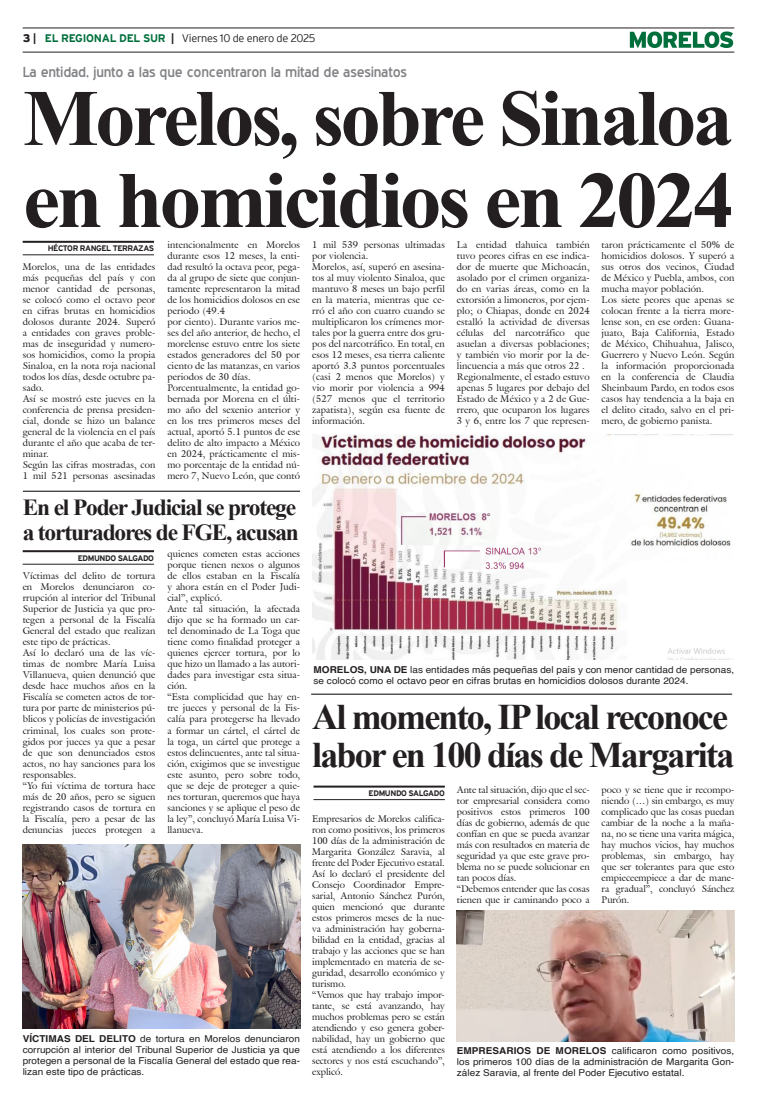
<style>
.page{position:relative;width:757px;height:1106px;background:#fff}
.page>*{position:absolute;margin:0;border:0;box-sizing:border-box;transform-origin:0 0}
.Cabeza_01{font:700 80px "Times New Roman";letter-spacing:-.04em;color:#231f20}
.Cabeza_01-2{font:700 80px "Times New Roman";letter-spacing:-.04em;color:#231f20;scale:1.04 1}
.Cabeza_03{font:700 36px "Times New Roman";letter-spacing:-.05em;color:#231f20}
.Cabeza_03-2{font:700 23px "Times New Roman";letter-spacing:-.05em;color:#231f20}
.Balazo_01{font:14px "Blue Highway";letter-spacing:-.015em;color:#808285;scale:1.05 1}
.t1{font:300 11px "Interstate";letter-spacing:-.025em;color:#231f20}
.t2{font:9.5px/11px "Galliard IT Cby BT";letter-spacing:.01em;color:#231f20;text-align:justify}
.Pie_de_foto{font:9.5px/11px "Helvetica";letter-spacing:.005em;color:#231f20;text-align:justify;scale:1.05 1}
.t3{font:700 8px "Interstate";letter-spacing:-.05em;color:#231f20}
.s1{font-weight:900}
.s2{font-weight:700}
.s3{font-weight:700;color:#006f3c}
</style>
<div class="page">
<hr style="left:23px;top:28px;width:711px;height:1px;background:#231f20">
<hr style="left:23px;top:52px;width:711px;height:1px;background:#231f20">
<svg style="left:630px;top:31px;width:103px;height:17px"></svg>
<hr style="left:23px;top:241px;width:131px;height:2px;background:#231f20">
<hr style="left:23px;top:254px;width:131px;height:1px;background:#231f20">
<hr style="left:23px;top:550px;width:131px;height:2px;background:#231f20">
<hr style="left:23px;top:564px;width:131px;height:1px;background:#231f20">
<hr style="left:23px;top:490px;width:277px;height:1px;background:#000">
<hr style="left:313px;top:785px;width:132px;height:2px;background:#231f20">
<hr style="left:313px;top:799px;width:132px;height:1px;background:#231f20">
<hr style="left:311px;top:693px;width:421px;height:1px;background:#000">
<img style="left:312px;top:434px;width:421px;height:225px">
<img style="left:457px;top:910px;width:277px;height:131px">
<img style="left:23px;top:844px;width:277px;height:184px">
<p class="t1" style="left:23px;top:32px;width:294px"><span class="s1">3</span> <span class="s2">|</span> <span class="s3">EL REGIONAL DEL SUR</span> <span class="s2">|</span> Viernes 10 de enero de 2025</p>
<p class="Balazo_01" style="left:23px;top:64px;width:367px">La entidad, junto a las que concentraron la mitad de asesinatos</p>
<p class="Cabeza_01" style="left:23px;top:60px;width:711px">Morelos, sobre Sinaloa</p>
<p class="Cabeza_01-2" style="left:23px;top:142px;width:685px">en homicidios en 2024</p>
<p class="t3" style="left:48px;top:244px;width:108px">HÉCTOR RANGEL TERRAZAS</p>
<p class="t2" style="left:457px;top:239px;width:134px">La entidad tlahuica también tuvo peores cifras en ese indica&shy;dor de muerte que Michoacán, asolado por el crimen organiza&shy;do en varias áreas, como en la extorsión a limoneros, por ejem&shy;plo; o Chiapas, donde en 2024 estalló la actividad de diversas células del narcotráfico que asuelan a diversas poblaciones; y también vio morir por la de&shy;lincuencia a más que otros 22 .</p>
<p class="t2" style="left:457px;top:371px;width:134px">Regionalmente, el estado estuvo apenas 5 lugares por debajo del Estado de México y a 2 de Gue&shy;rrero, que ocuparon los lugares 3 y 6, entre los 7 que represen-</p>
<p class="t2" style="left:601px;top:239px;width:134px">taron prácticamente el 50% de homicidios dolosos. Y superó a sus otros dos vecinos, Ciudad de México y Puebla, ambos, con mucha mayor población.</p>
<p class="t2" style="left:601px;top:294px;width:134px">Los siete peores que apenas se colocan frente a la tierra more&shy;lense son, en ese orden: Guana&shy;juato, Baja California, Estado de México, Chihuahua, Jalisco, Guerrero y Nuevo León. Según la información proporcionada en la conferencia de Claudia Sheinbaum Pardo, en todos esos casos hay tendencia a la baja en el delito citado, salvo en el pri&shy;mero, de gobierno panista.</p>
<p class="t2" style="left:312px;top:239px;width:134px">1 mil 539 personas ultimadas por violencia.</p>
<p class="t2" style="left:312px;top:261px;width:134px">Morelos, así, superó en asesina&shy;tos al muy violento Sinaloa, que mantuvo 8 meses un bajo perfil en la materia, mientras que ce&shy;rró el año con cuatro cuando se multiplicaron los crímenes mor&shy;tales por la guerra entre dos gru&shy;pos del narcotráfico. En total, en esos 12 meses, esa tierra caliente aportó 3.3 puntos porcentuales (casi 2 menos que Morelos) y vio morir por violencia a 994 (527 menos que el territorio zapatista), según esa fuente de información.</p>
<p class="t2" style="left:167px;top:239px;width:134px">intencionalmente en Morelos durante esos 12 meses, la enti&shy;dad resultó la octava peor, pega&shy;da al grupo de siete que conjun&shy;tamente representaron la mitad de los homicidios dolosos en ese periodo (49.4</p>
<p class="t2" style="left:167px;top:316px;width:134px">por ciento). Durante varios me&shy;ses del año anterior, de hecho, el morelense estuvo entre los siete estados generadores del 50 por ciento de las matanzas, en varios periodos de 30 días.</p>
<p class="t2" style="left:167px;top:382px;width:134px">Porcentualmente, la entidad go&shy;bernada por Morena en el últi&shy;mo año del sexenio anterior y en los tres primeros meses del actual, aportó 5.1 puntos de ese delito de alto impacto a México en 2024, prácticamente el mis&shy;mo porcentaje de la entidad nú&shy;mero 7, Nuevo León, que contó</p>
<p class="t2" style="left:23px;top:261px;width:134px">Morelos, una de las entidades más pequeñas del país y con menor cantidad de personas, se colocó como el octavo peor en cifras brutas en homicidios dolosos durante 2024. Superó a entidades con graves proble&shy;mas de inseguridad y numero&shy;sos homicidios, como la propia Sinaloa, en la nota roja nacional todos los días, desde octubre pa&shy;sado.</p>
<p class="t2" style="left:23px;top:393px;width:134px">Así se mostró este jueves en la conferencia de prensa presiden&shy;cial, donde se hizo un balance general de la violencia en el país durante el año que acaba de ter&shy;minar.</p>
<p class="t2" style="left:23px;top:459px;width:134px">Según las cifras mostradas, con<br>1 mil 521 personas asesinadas</p>
<p class="Cabeza_03-2" style="left:23px;top:490px;width:275px">En el Poder Judicial se protege</p>
<p class="Cabeza_03-2" style="left:23px;top:515px;width:278px">a torturadores de FGE, acusan</p>
<p class="t3" style="left:78px;top:553px;width:78px">EDMUNDO SALGADO</p>
<p class="t2" style="left:167px;top:548px;width:134px">quienes cometen estas acciones porque tienen nexos o algunos de ellos estaban en la Fiscalía y ahora están en el Poder Judi&shy;cial”, explicó.</p>
<p class="t2" style="left:167px;top:603px;width:134px">Ante tal situación, la afectada dijo que se ha formado un car&shy;tel denominado de La Toga que tiene como finalidad proteger a quienes ejercer tortura, por lo que hizo un llamado a las autori&shy;dades para investigar esta situa&shy;ción.</p>
<p class="t2" style="left:167px;top:691px;width:134px">“Esta complicidad que hay en&shy;tre jueces y personal de la Fis&shy;calía para protegerse ha llevado a formar un cártel, el cártel de la toga, un cártel que protege a estos delincuentes, ante tal situa&shy;ción, exigimos que se investigue este asunto, pero sobre todo, que se deje de proteger a quie&shy;nes torturan, queremos que haya sanciones y se aplique el peso de la ley”, concluyó María Luisa Vi&shy;llanueva.</p>
<p class="t2" style="left:23px;top:570px;width:134px">Víctimas del delito de tortura en Morelos denunciaron co&shy;rrupción al interior del Tribunal Superior de Justicia ya que pro&shy;tegen a personal de la Fiscalía General del estado que realizan este tipo de prácticas.</p>
<p class="t2" style="left:23px;top:647px;width:134px">Así lo declaró una de las víc&shy;timas de nombre María Luisa Villanueva, quien denunció que desde hace muchos años en la Fiscalía se cometen actos de tor&shy;tura por parte de ministerios pú&shy;blicos y policías de investigación criminal, los cuales son prote&shy;gidos por jueces ya que a pesar de que son denunciados estos actos, no hay sanciones para los responsables.</p>
<p class="t2" style="left:23px;top:779px;width:134px">“Yo fui víctima de tortura hace más de 20 años, pero se siguen registrando casos de tortura en la Fiscalía, pero a pesar de las denuncias jueces protegen a</p>
<p class="Pie_de_foto" style="left:23px;top:1033px;width:266px"><span class="s2">VÍCTIMAS DEL DELITO</span> de tortura en Morelos denunciaron corrupción al interior del Tribunal Superior de Justicia ya que protegen a personal de la Fiscalía General del estado que rea&shy;lizan este tipo de prácticas.</p>
<p class="Pie_de_foto" style="left:313px;top:664px;width:402px"><span class="s2">MORELOS, UNA DE</span> las entidades más pequeñas del país y con menor cantidad de personas, se colocó como el octavo peor en cifras brutas en homicidios dolosos durante 2024.</p>
<p class="Cabeza_03" style="left:312px;top:690px;width:417px">Al momento, IP local reconoce</p>
<p class="Cabeza_03" style="left:312px;top:728px;width:424px">labor en 100 días de Margarita</p>
<p class="t3" style="left:369px;top:789px;width:78px">EDMUNDO SALGADO</p>
<p class="t2" style="left:457px;top:784px;width:134px">Ante tal situación, dijo que el sec&shy;tor empresarial considera como positivos estos primeros 100 días de gobierno, además de que confían en que se pueda avanzar más con resultados en materia de seguridad ya que este grave pro&shy;blema no se puede solucionar en tan pocos días.</p>
<p class="t2" style="left:457px;top:883px;width:134px">“Debemos entender que las cosas tienen que ir caminando poco a</p>
<p class="t2" style="left:601px;top:784px;width:134px">poco y se tiene que ir recompo&shy;niendo (…) sin embargo, es muy complicado que las cosas puedan cambiar de la noche a la maña&shy;na, no se tiene una varita mágica, hay muchos vicios, hay muchos problemas, sin embargo, hay que ser tolerantes para que esto empieceempiece a dar de mane&shy;ra gradual”, concluyó Sánchez Purón.</p>
<p class="t2" style="left:312px;top:813px;width:134px">Empresarios de Morelos califica&shy;ron como positivos, los primeros 100 días de la administración de Margarita González Saravia, al frente del Poder Ejecutivo estatal.</p>
<p class="t2" style="left:312px;top:868px;width:134px">Así lo declaró el presidente del Consejo Coordinador Empre&shy;sarial, Antonio Sánchez Purón, quien mencionó que durante estos primeros meses de la nue&shy;va administración hay goberna&shy;bilidad en la entidad, gracias al trabajo y las acciones que se han implementado en materia de se&shy;guridad, desarrollo económico y turismo.</p>
<p class="t2" style="left:312px;top:989px;width:134px">“Vemos que hay trabajo impor&shy;tante, se está avanzando, hay muchos problemas pero se están atendiendo y eso genera gober&shy;nabilidad, hay un gobierno que está atendiendo a los diferentes sectores y nos está escuchando”, explicó.</p>
<p class="Pie_de_foto" style="left:457px;top:1045px;width:266px"><span class="s2">EMPRESARIOS DE MORELOS</span> calificaron como positivos, los primeros 100 días de la administración de Margarita Gon&shy;zález Saravia, al frente del Poder Ejecutivo estatal.</p>
</div>
